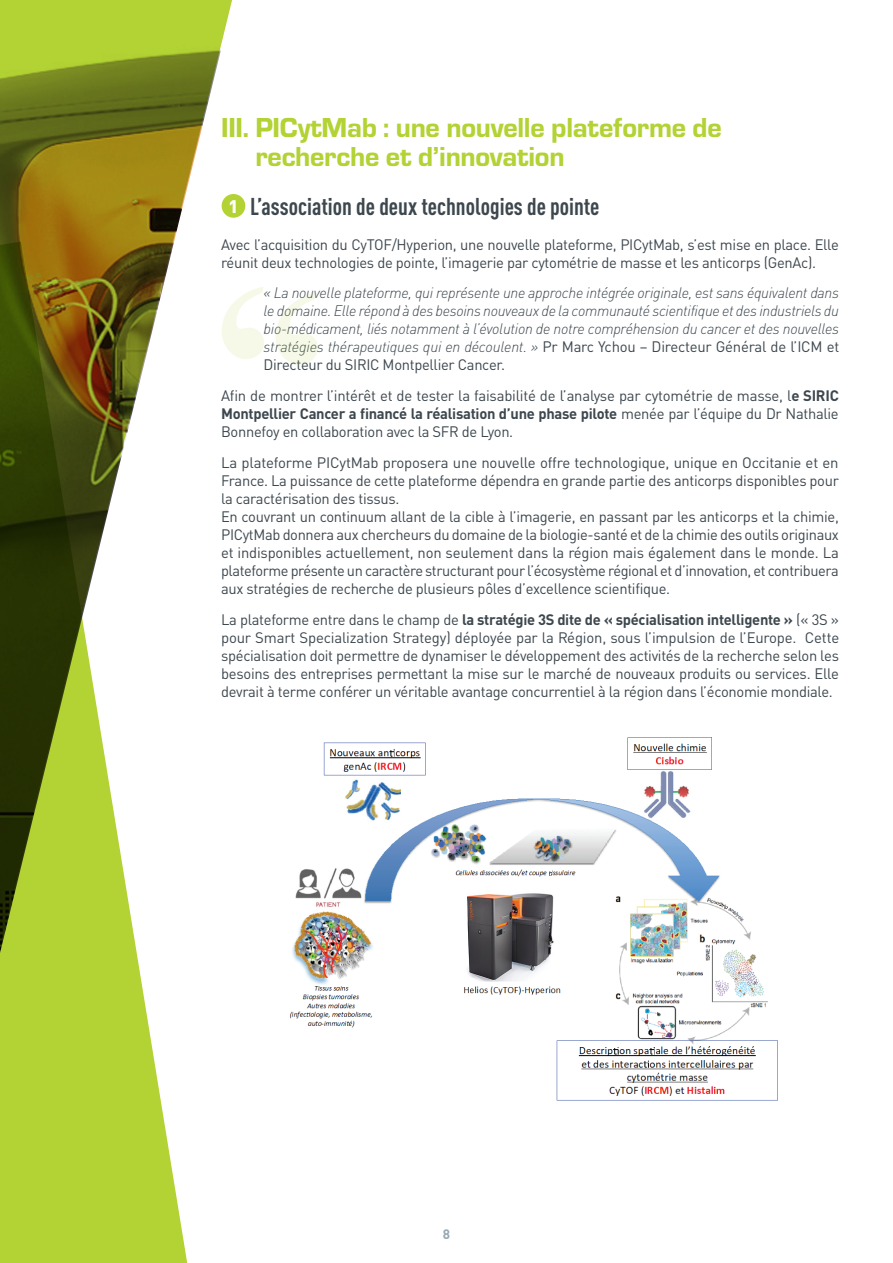
<style>
.page{position:relative;width:893px;height:1263px;background:#fff}
.page>*{position:absolute;margin:0;border:0;box-sizing:border-box;transform-origin:0 0}
.t1{font:28.5px/28.5px "Eurostile Hea";letter-spacing:-.01em;color:#b3d234}
.t2{font:700 condensed 24px "DINOT";color:#3d474e}
.t3{font:15px/18px "DINOT";letter-spacing:-.02em;color:#3d474e}
.t4{font:italic 300 15px/18px "DINOT";letter-spacing:-.015em;color:#3d474e;text-align:justify}
.t5{font:700 13.5px "DINOT";color:#95a9b4}
.s1{font-weight:900;font-stretch:normal;font-size:18px;color:#fff}
.s2{font-weight:400;font-style:normal}
.s3{font-weight:700}
</style>
<div class="page">
<div style="left:0;top:1128px;width:187px;height:135px;background:#b3d234"></div>
<svg style="left:0;top:194px;width:246px;height:934px;fill:#b3d234"></svg>
<img style="left:0;top:0;width:234px;height:959px">
<svg style="left:221px;top:287px;width:43px;height:72px"></svg>
<svg style="left:275px;top:293px;width:43px;height:72px"></svg>
<img style="left:289px;top:737px;width:489px;height:364px">
<h1 class="t1" style="left:255px;top:114px;width:468px;text-indent:-34px">III. PICytMab : une nouvelle plateforme de recherche et d’innovation</h1>
<h2 class="t2" style="left:228px;top:192px;width:373px"><span class="s1">1</span> L’association de deux technologies de pointe</h2>
<p class="t3" style="left:221px;top:235px;width:619px">Avec l’acquisition du CyTOF/Hyperion, une nouvelle plateforme, PICytMab, s’est mise en place. Elle réunit deux technologies de pointe, l’imagerie par cytométrie de masse et les anticorps (GenAc).</p>
<p class="t4" style="left:264px;top:284px;width:577px">« La nouvelle plateforme, qui représente une approche intégrée originale, est sans équivalent dans le domaine. Elle répond à des besoins nouveaux de la communauté scientifique et des industriels du bio-médicament, liés notamment à l’évolution de notre compréhension du cancer et des nouvelles stratégies thérapeutiques qui en découlent. » <span class="s2">Pr Marc Ychou – Directeur Général de l’ICM et Directeur du SIRIC Montpellier Cancer.</span></p>
<p class="t3" style="left:221px;top:387px;width:590px">Afin de montrer l’intérêt et de tester la faisabilité de l’analyse par cytométrie de masse, l<span class="s3">e SIRI</span></p>
<p class="t3" style="left:221px;top:387px;width:619px;text-align:justify;text-indent:609px"><span class="s3">C Montpellier Cancer a financé la réalisation d’une phase pilote</span> menée par l’équipe du Dr Nathalie Bonnefoy en collaboration avec la SFR de Lyon.</p>
<p class="t3" style="left:221px;top:453px;width:619px">La plateforme PICytMab proposera une nouvelle offre technologique, unique en Occitanie et en France. La puissance de cette plateforme dépendra en grande partie des anticorps disponibles pour la caractérisation des tissus.<br>En couvrant un continuum allant de la cible à l’imagerie, en passant par les anticorps et la chimie, PICytMab donnera aux chercheurs du domaine de la biologie-santé et de la chimie des outils originaux et indisponibles actuellement, non seulement dans la région mais également dans le monde. La plateforme présente un caractère structurant pour l’écosystème régional et d’innovation, et contribuera aux stratégies de recherche de plusieurs pôles d’excellence scientifique.</p>
<p class="t3" style="left:221px;top:610px;width:620px;text-align:justify">La plateforme entre dans le champ de <span class="s3">la stratégie 3S dite de « spécialisation intelligente »</span> (« 3S » pour Smart Specialization Strategy) déployée par la Région, sous l’impulsion de l’Europe. Cette spécialisation doit permettre de dynamiser le développement des activités de la recherche selon les besoins des entreprises permettant la mise sur le marché de nouveaux produits ou services. Elle devrait à terme conférer un véritable avantage concurrentiel à la région dans l’économie mondiale.</p>
<p class="t5" style="left:443px;top:1225px;width:9px">8</p>
</div>
